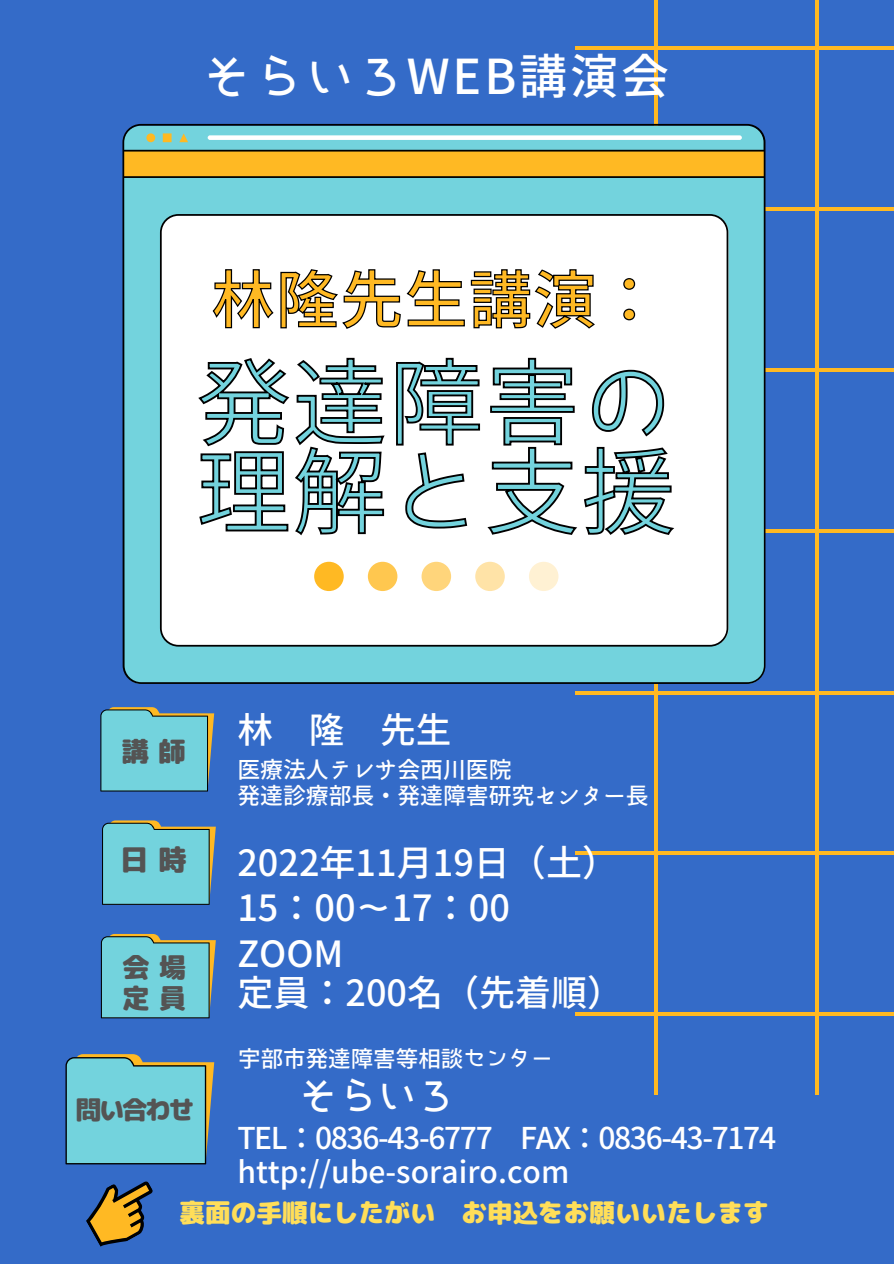
<style>
.page{position:relative;width:894px;height:1264px;background:#fff}
.page>*{position:absolute;margin:0;border:0;box-sizing:border-box;transform-origin:0 0}
.t1{font:94.2px/88.9px "Bokutachino Gothic 2";letter-spacing:.02em;color:#73d3dd}
.t2{font:700 63px "Bokutachino Gothic 2";letter-spacing:.02em;color:#ffb923}
.t3{font:700 48px "Bokutachino Gothic 2";letter-spacing:.06em;color:#fff}
.t4{font:700 39px "Bokutachino Gothic 2";color:#fff}
.t5{font:700 36px/45.6px "Bokutachino Gothic 2";color:#fff}
.t6{font:500 35.7px "irohakaku C";color:#fff}
.t7{font:700 30px/33.8px "Bokutachino Gothic 2";letter-spacing:-.045em;color:#fff}
.t8{font:28.35px "rounded mplus 1 p black";color:#545454}
.t9{font:27px/31.5px "rounded mplus 1 p black";color:#545454}
.t10{font:25.65px "rounded mplus 1 p black";color:#ffde59}
.t11{font:25.5px "rounded mplus 1 p black";letter-spacing:-.09em;color:#545454}
.t12{font:500 22.8px/26px "irohakaku C";color:#fff}
.t13{font:700 22.5px "Bokutachino Gothic 2";color:#fff}
.s1{color:rgb(0 0 0/0)}
</style>
<div class="page">
<div style="left:0;top:0;width:893px;height:1263px;background:#346bc8"></div>
<svg style="left:814px;top:0;width:4px;height:1095px;fill:#ffb923"></svg>
<svg style="left:653px;top:0;width:4px;height:1095px;fill:#ffb923"></svg>
<hr style="left:575px;top:1012px;width:318px;height:4px;background:#ffb923">
<hr style="left:575px;top:851px;width:318px;height:4px;background:#ffb923">
<svg style="left:575px;top:690px;width:318px;height:4px"></svg>
<hr style="left:575px;top:529px;width:318px;height:4px;background:#ffb923">
<hr style="left:575px;top:368px;width:318px;height:4px;background:#ffb923">
<hr style="left:575px;top:207px;width:318px;height:4px;background:#ffb923">
<hr style="left:575px;top:46px;width:318px;height:4px;background:#ffb923">
<svg style="left:122px;top:124px;width:643px;height:560px;background:#c0e0da"></svg>
<div style="left:207px;top:135px;width:534px;height:5px;background:#fff;border-radius:2px"></div>
<svg style="left:102px;top:820px;width:114px;height:84px;background:#71c2ca"></svg>
<svg style="left:101px;top:934px;width:115px;height:84px;background:#71c3ca"></svg>
<svg style="left:65px;top:1054px;width:149px;height:193px"></svg>
<div style="left:368px;top:561px;width:29px;height:30px;background:#ffc74f;border-radius:50%"></div>
<svg style="left:421px;top:561px;width:30px;height:30px"></svg>
<div style="left:475px;top:561px;width:29px;height:30px;background:#ffe3a7;border-radius:50%"></div>
<div style="left:528px;top:561px;width:30px;height:30px;background:#fff1d3;border-radius:50%"></div>
<div style="left:314px;top:561px;width:29px;height:30px;background:#ffb923;border-radius:50%"></div>
<svg style="left:212px;top:268px;width:423px;height:62px;background:#d6d6d6"></svg>
<svg style="left:196px;top:357px;width:480px;height:180px;background:#cfcfcf"></svg>
<svg style="left:100px;top:707px;width:114px;height:84px;background:#72c4cb"></svg>
<h3 class="t3" style="left:203px;top:52px;width:467px">そらいろWEB講演会</h3>
<h2 class="t2" style="left:211px;top:267px;width:450px">林隆先<span class="s1">生</span>講演：</h2>
<h1 class="t1" style="left:197px;top:357px;width:480px">発達障害の理解と支援</h1>
<p class="t9" style="left:122px;top:734px;width:65px">講師</p>
<p class="t8" style="left:120px;top:839px;width:68px">日時</p>
<p class="t9" style="left:122px;top:950px;width:65px">会場定員</p>
<p class="t6" style="left:237px;top:704px;width:215px">林隆先生</p>
<p class="t12" style="left:237px;top:756px;width:413px">医療法人テレサ会西川医院<br>発達診療部長・発達障害研究センター長</p>
<p class="t5" style="left:237px;top:839px;width:382px">2022年11月 19日（土）<br>15：00～17：00<br>ZOOM</p>
<p class="t5" style="left:237px;top:969px;width:387px">定員：200名（先着順）</p>
<p class="t11" style="left:76px;top:1091px;width:120px">問い合わせ</p>
<p class="t13" style="left:238px;top:1046px;width:317px">宇部市発達障害等相談センター</p>
<h3 class="t4" style="left:299px;top:1075px;width:158px">そらいろ</h3>
<p class="t7" style="left:237px;top:1120px;width:540px">TEL：0836-43-6777 FAX：0836-43-7174 http://ube-sorairo.com</p>
<p class="t10" style="left:179px;top:1194px;width:590px">裏面の手順にしたがい お申込をお願いいたします</p>
</div>
